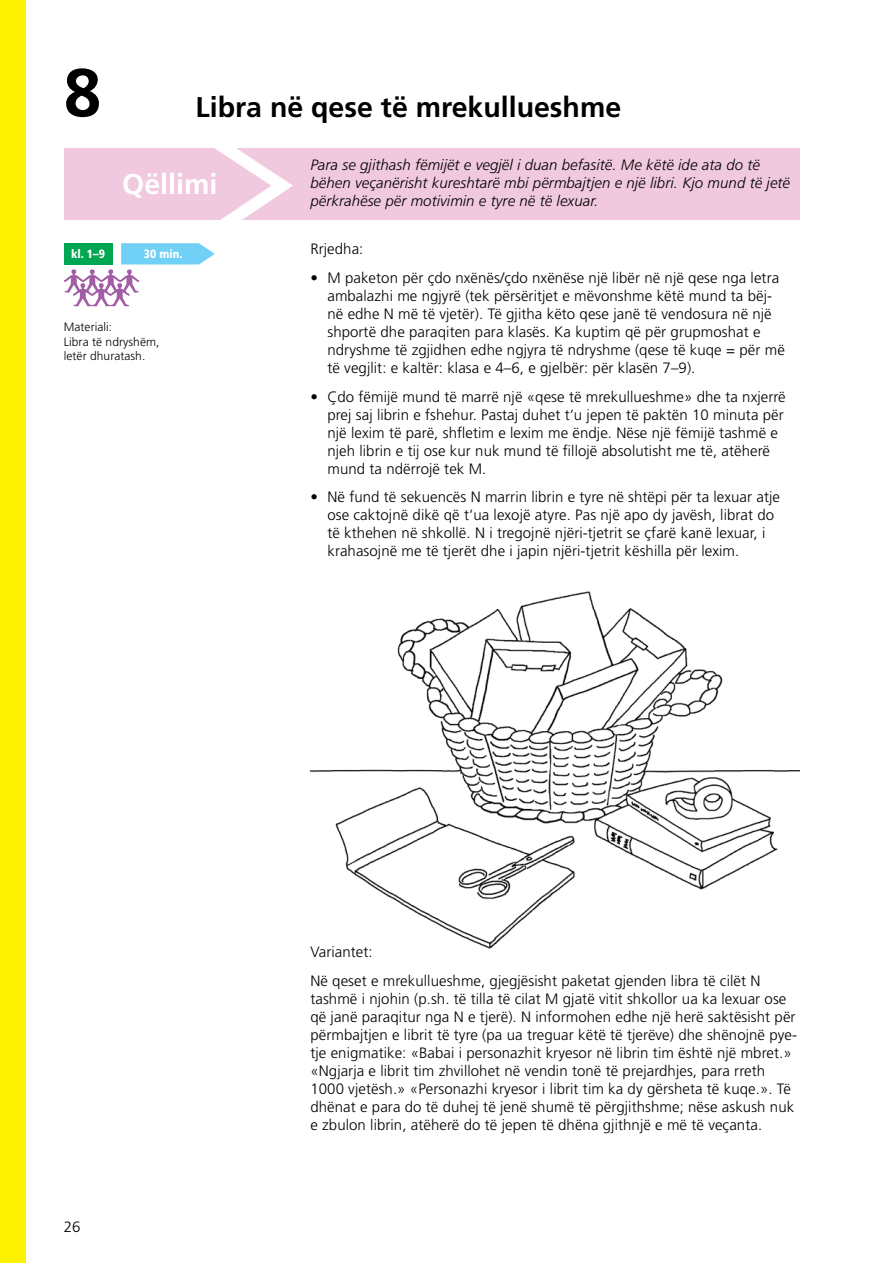
<style>
.page{position:relative;width:893px;height:1263px;background:#fff}
.page>*{position:absolute;margin:0;border:0;box-sizing:border-box;transform-origin:0 0}
.t1{font:700 67.5px "Frutiger";color:#000}
.t2{font:700 28.5px "Frutiger";color:#000}
.t3{font:700 28.5px "Frutiger";color:#fff}
.t4{font:300 15px/18px "Frutiger LT Pro";letter-spacing:.005em;color:#000}
.t5{font:italic 300 15px/18px "Frutiger";letter-spacing:.005em;color:#000}
.t6{font:300 15px/18px "Frutiger";letter-spacing:.005em;color:#000}
.t7{font:300 12px/14.4px "Frutiger LT Pro";letter-spacing:.005em;color:#000}
.t8{font:900 condensed 12px "Frutiger";color:#fff}
.s1{font-family:"Frutiger LT Pro"}
</style>
<div class="page">
<img style="left:310px;top:591px;width:489px;height:358px">
<div style="left:64px;top:149px;width:735px;height:71px;background:#f1c9df"></div>
<svg style="left:64px;top:148px;width:240px;height:158px"></svg>
<div style="left:0;top:0;width:26px;height:1263px;background:#fff200"></div>
<h1 class="t1" style="left:64px;top:53px;width:39px">8</h1>
<h2 class="t2" style="left:196px;top:91px;width:427px">Libra në qese të mrekullueshme</h2>
<h2 class="t3" style="left:122px;top:168px;width:97px">Qëllimi</h2>
<p class="t5" style="left:310px;top:156px;width:481px">Para se gjithash fëmijët e vegjël i duan befasitë. Me këtë ide ata do të bëhen veçanërisht kureshtarë mbi përmbajtjen e një libri. Kjo mund të jetë përkrahëse për motivimin e tyre në të lexuar.</p>
<p class="t8" style="left:71px;top:247px;width:36px">kl. 1–9</p>
<p class="t8" style="left:144px;top:247px;width:40px">30 min.</p>
<p class="t4" style="left:310px;top:240px;width:55px">Rrjedha:</p>
<p class="t4" style="left:327px;top:269px;width:459px;text-indent:-17px">• M paketon për çdo nxënës/çdo nxënëse një libër në një qese nga letra ambalazhi me ngjyrë (tek përsëritjet e mëvonshme këtë mund ta bëj&shy;në edhe N më të vjetër). Të gjitha këto qese janë të vendosura në një shportë dhe paraqiten para klasës. Ka kuptim që për grupmoshat e ndryshme të zgjidhen edhe ngjyra të ndryshme (qese të kuqe = për më të vegjlit: e kaltër: klasa e 4–6, e gjelbër: për klasën 7–9).</p>
<p class="t4" style="left:327px;top:388px;width:460px;text-indent:-17px">• Çdo fëmijë mund të marrë një «qese të mrekullueshme» dhe ta nxjerrë prej saj librin e fshehur. Pastaj duhet t‘u jepen të paktën 10 minuta për një lexim të parë, shfletim e lexim me ëndje. Nëse një fëmijë tashmë e njeh librin e tij ose kur nuk mund të fillojë absolutisht me të, atëherë mund ta ndërrojë tek M.</p>
<p class="t4" style="left:327px;top:488px;width:454px;text-indent:-17px">• Në fund të sekuencës N marrin librin e tyre në shtëpi për ta lexuar atje ose caktojnë dikë që t‘ua lexojë atyre. Pas një apo dy javësh, librat do</p>
<p class="t6" style="left:327px;top:524px;width:439px"><span class="s1">të</span> kthehen në shkollë. N i tregojnë njëri-tjetrit se çfarë kanë lexuar, i krahasojnë me të tjerët dhe i japin njëri-tjetrit këshilla për lexim.</p>
<p class="t7" style="left:64px;top:320px;width:97px">Materiali:<br>Libra të ndryshëm, letër dhuratash.</p>
<p class="t6" style="left:64px;top:1218px;width:18px">26</p>
<p class="t4" style="left:310px;top:938px;width:451px;line-height:28.7px">Variantet:<br>Në qeset e mrekullueshme, gjegjësisht paketat gjenden libra të cilët N</p>
<p class="t4" style="left:310px;top:990px;width:488px">tashmë i njohin (p.sh. të tilla të cilat M gjatë vitit shkollor ua ka lexuar ose që janë paraqitur nga N e tjerë). N informohen edhe një herë saktësisht për përmbajtjen e librit të tyre (pa ua treguar këtë të tjerëve) dhe shënojnë pye&shy;tje enigmatike: «Babai i personazhit kryesor në librin tim është një mbret.» «Ngjarja e librit tim zhvillohet në vendin tonë të prejardhjes, para rreth 1000 vjetësh.» «Personazhi kryesor i librit tim ka dy gërsheta të kuqe.». Të dhënat e para do të duhej të jenë shumë të përgjithshme; nëse askush nuk e zbulon librin, atëherë do të jepen të dhëna gjithnjë e më të veçanta.</p>
</div>
